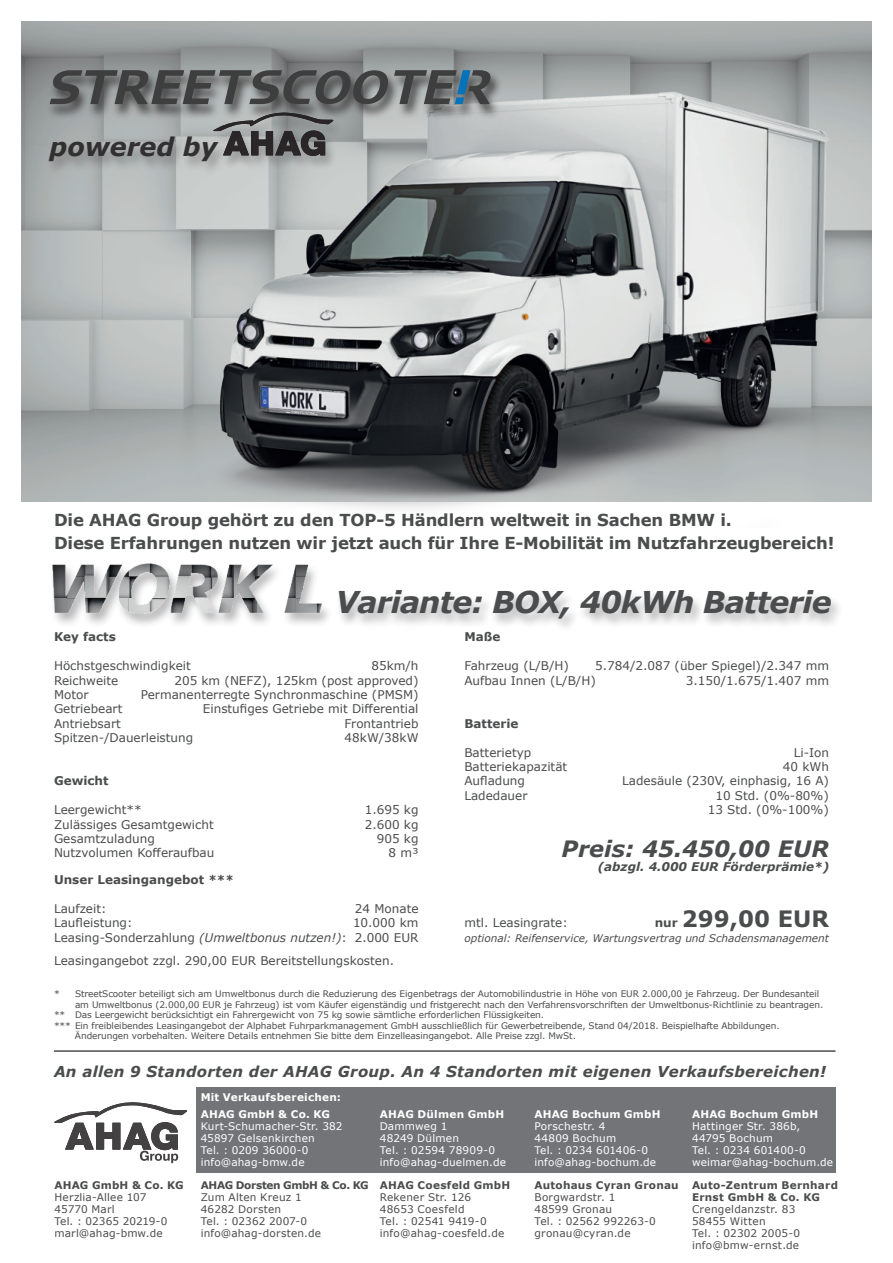
<style>
.page{position:relative;width:893px;height:1263px;background:#fff}
.page>*{position:absolute;margin:0;border:0;box-sizing:border-box;transform-origin:0 0}
.t1{font:italic 700 30px "Verdana";letter-spacing:-.03em;color:#4b4c4d}
.t2{font:italic 700 25.5px "Verdana";color:#312f30}
.t3{font:italic 700 22.5px "Verdana";color:#4b4c4d}
.t4{font:700 22.5px "Verdana";color:#4b4c4d}
.t5{font:700 16.5px/22.5px "Verdana";letter-spacing:-.01em;color:#4b4c4d}
.t6{font:italic 700 15px "Verdana";letter-spacing:.02em;color:#4b4c4d}
.t7{font:12px/14.4px "Verdana";color:#4b4c4d;text-align:right}
.t8{font:700 12px "Verdana";color:#4b4c4d}
.t9{font:italic 700 12px "Verdana";color:#4b4c4d}
.t10{font:10.5px/12px "Verdana";letter-spacing:.02em;color:#4b4c4d}
.t11{font:10.5px/12px "Verdana";letter-spacing:.015em;color:#fff}
.t12{font:700 10.5px/12px "Verdana";letter-spacing:.02em;color:#4b4c4d}
.t13{font:700 10.5px "Verdana";letter-spacing:.02em;color:#fff}
.t14{font:italic 10.5px "Verdana";color:#4b4c4d}
.t15{font:700 10.5px "Verdana";letter-spacing:-.025em;color:#4b4c4d}
.t16{font:9px "Verdana";letter-spacing:-.01em;color:#4b4c4d}
.s1{font-style:italic}
.s2{font-size:12px}
</style>
<div class="page">
<div style="left:196px;top:1087px;width:640px;height:86px;background:#727477"></div>
<img style="left:21px;top:21px;width:851px;height:481px">
<div style="left:335px;top:589px;width:508px;height:44px;background:#231f20;opacity:.32"></div>
<div style="left:46px;top:136px;width:184px;height:40px;background:#231f20;opacity:.32"></div>
<svg style="left:55px;top:1103px;width:132px;height:60px"></svg>
<hr style="left:54px;top:1050px;width:782px;height:2px;background:#4b4c4d">
<img style="left:162px;top:55px;width:710px;height:454px">
<div style="left:47px;top:69px;width:455px;height:50px;background:#231f20;opacity:.75"></div>
<svg style="left:50px;top:70px;width:441px;height:34px;background:#606365"></svg>
<div style="left:49px;top:563px;width:234px;height:65px;background:#231f20;opacity:.32"></div>
<img style="left:52px;top:563px;width:220px;height:50px">
<div style="left:281px;top:564px;width:52px;height:64px;background:#231f20;opacity:.32"></div>
<img style="left:284px;top:564px;width:38px;height:49px">
<h2 class="t2" style="left:50px;top:136px;width:169px">powered by</h2>
<h3 class="t5" style="left:54px;top:510px;width:782px">Die AHAG Group gehört zu den TOP-5 Händlern weltweit in Sachen BMW i.<br>Diese Erfahrungen nutzen wir jetzt auch für Ihre E-Mobilität im Nutzfahrzeugbereich!</h3>
<h1 class="t1" style="left:336px;top:590px;width:498px">Variante: BOX, 40kWh Batterie</h1>
<p class="t8" style="left:54px;top:632px;width:63px">Key facts</p>
<p class="t7" style="left:54px;top:659px;width:138px">Höchstgeschwindigkeit</p>
<p class="t7" style="left:371px;top:659px;width:49px">85km/h</p>
<p class="t7" style="left:54px;top:674px;width:66px">Reichweite</p>
<p class="t7" style="left:174px;top:674px;width:246px">205 km (NEFZ), 125km (post approved)</p>
<p class="t7" style="left:54px;top:688px;width:36px">Motor</p>
<p class="t7" style="left:141px;top:688px;width:279px">Permanenterregte Synchronmaschine (PMSM)</p>
<p class="t7" style="left:54px;top:702px;width:70px">Getriebeart</p>
<p class="t7" style="left:203px;top:702px;width:217px">Einstufiges Getriebe mit Differential</p>
<p class="t7" style="left:54px;top:717px;width:68px">Antriebsart</p>
<p class="t7" style="left:344px;top:717px;width:76px">Frontantrieb</p>
<p class="t7" style="left:54px;top:731px;width:141px">Spitzen-/Dauerleistung</p>
<p class="t7" style="left:345px;top:731px;width:75px">48kW/38kW</p>
<p class="t8" style="left:54px;top:776px;width:56px">Gewicht</p>
<p class="t7" style="left:54px;top:803px;width:89px">Leergewicht**</p>
<p class="t7" style="left:365px;top:803px;width:55px">1.695 kg</p>
<p class="t7" style="left:54px;top:818px;width:161px">Zulässiges Gesamtgewicht</p>
<p class="t7" style="left:365px;top:818px;width:55px">2.600 kg</p>
<p class="t7" style="left:54px;top:832px;width:102px">Gesamtzuladung</p>
<p class="t7" style="left:377px;top:832px;width:43px">905 kg</p>
<p class="t7" style="left:54px;top:846px;width:162px">Nutzvolumen Kofferaufbau</p>
<p class="t7" style="left:388px;top:846px;width:32px">8 m³</p>
<p class="t8" style="left:464px;top:632px;width:37px">Maße</p>
<p class="t7" style="left:464px;top:659px;width:106px">Fahrzeug (L/B/H)</p>
<p class="t7" style="left:464px;top:659px;width:366px;text-align:left;text-indent:131px">5.784/2.087 (über Spiegel)/2.347 mm<br>Aufbau Innen (L/B/H)</p>
<p class="t7" style="left:686px;top:674px;width:145px">3.150/1.675/1.407 mm</p>
<p class="t8" style="left:464px;top:718px;width:56px">Batterie</p>
<p class="t7" style="left:464px;top:746px;width:68px">Batterietyp</p>
<p class="t7" style="left:794px;top:746px;width:37px">Li-Ion</p>
<p class="t7" style="left:464px;top:760px;width:104px">Batteriekapazität</p>
<p class="t7" style="left:783px;top:760px;width:48px">40 kWh</p>
<p class="t7" style="left:464px;top:774px;width:62px">Aufladung</p>
<p class="t7" style="left:622px;top:774px;width:208px">Ladesäule (230V, einphasig, 16 A)</p>
<p class="t7" style="left:464px;top:789px;width:65px">Ladedauer</p>
<p class="t7" style="left:708px;top:789px;width:123px">10 Std. (0%-80%)<br>13 Std. (0%-100%)</p>
<h3 class="t3" style="left:562px;top:840px;width:269px">Preis: 45.450,00 EUR</h3>
<p class="t9" style="left:598px;top:862px;width:233px">(abzgl. 4.000 EUR Förderprämie*)</p>
<p class="t8" style="left:54px;top:875px;width:181px">Unser Leasingangebot ***</p>
<p class="t7" style="left:54px;top:902px;width:54px">Laufzeit:</p>
<p class="t7" style="left:355px;top:902px;width:65px">24 Monate</p>
<p class="t7" style="left:54px;top:915px;width:80px">Laufleistung:</p>
<p class="t7" style="left:54px;top:915px;width:366px">10.000 km<br>Leasing-Sonderzahlung <span class="s1">(Umweltbonus nutzen!)</span>: 2.000 EUR</p>
<p class="t7" style="left:464px;top:917px;width:105px">mtl. Leasingrate:</p>
<h3 class="t4" style="left:655px;top:910px;width:176px"><span class="s2">nur</span> 299,00 EUR</h3>
<p class="t14" style="left:464px;top:934px;width:366px">optional: Reifenservice, Wartungsvertrag und Schadensmanagement</p>
<p class="t7" style="left:54px;top:954px;width:342px">Leasingangebot zzgl. 290,00 EUR Bereitstellungskosten.</p>
<p class="t16" style="left:54px;top:990px;width:767px">* StreetScooter beteiligt sich am Umweltbonus durch die Reduzierung des Eigenbetrags der Automobilindustrie in Höhe von EUR 2.000,00 je Fahrzeug. Der Bundesanteil</p>
<p class="t16" style="left:75px;top:1001px;width:750px">am Umweltbonus (2.000,00 EUR je Fahrzeug) ist vom Käufer eigenständig und fristgerecht nach den Verfahrensvorschriften der Umweltbonus-Richtlinie zu beantragen.</p>
<p class="t16" style="left:54px;top:1011px;width:492px">** Das Leergewicht berücksichtigt ein Fahrergewicht von 75 kg sowie sämtliche erforderlichen Flüssigkeiten.</p>
<p class="t16" style="left:54px;top:1022px;width:727px">*** Ein freibleibendes Leasingangebot der Alphabet Fuhrparkmanagement GmbH ausschließlich für Gewerbetreibende, Stand 04/2018. Beispielhafte Abbildungen.</p>
<p class="t16" style="left:75px;top:1032px;width:502px">Änderungen vorbehalten. Weitere Details entnehmen Sie bitte dem Einzelleasingangebot. Alle Preise zzgl. MwSt.</p>
<p class="t6" style="left:54px;top:1066px;width:774px">An allen 9 Standorten der AHAG Group. An 4 Standorten mit eigenen Verkaufsbereichen!</p>
<p class="t13" style="left:201px;top:1093px;width:142px">Mit Verkaufsbereichen:</p>
<p class="t12" style="left:54px;top:1180px;width:131px">AHAG GmbH &amp; Co. KG</p>
<p class="t10" style="left:54px;top:1192px;width:115px">Herzlia-Allee 107<br>45770 Marl<br>Tel. : 02365 20219-0 marl@ahag-bmw.de</p>
<p class="t13" style="left:201px;top:1110px;width:131px">AHAG GmbH &amp; Co. KG</p>
<p class="t11" style="left:201px;top:1121px;width:143px">Kurt-Schumacher-Str. 382<br>45897 Gelsenkirchen<br>Tel. : 0209 36000-0 info@ahag-bmw.de</p>
<p class="t15" style="left:201px;top:1180px;width:169px">AHAG Dorsten GmbH &amp; Co. KG</p>
<p class="t10" style="left:201px;top:1192px;width:122px">Zum Alten Kreuz 1<br>46282 Dorsten<br>Tel. : 02362 2007-0 info@ahag-dorsten.de</p>
<p class="t13" style="left:380px;top:1110px;width:126px">AHAG Dülmen GmbH</p>
<p class="t11" style="left:380px;top:1121px;width:128px">Dammweg 1<br>48249 Dülmen<br>Tel. : 02594 78909-0 info@ahag-duelmen.de</p>
<p class="t12" style="left:380px;top:1180px;width:132px">AHAG Coesfeld GmbH</p>
<p class="t10" style="left:380px;top:1192px;width:126px">Rekener Str. 126<br>48653 Coesfeld<br>Tel. : 02541 9419-0 info@ahag-coesfeld.de</p>
<p class="t13" style="left:534px;top:1110px;width:128px">AHAG Bochum GmbH</p>
<p class="t11" style="left:534px;top:1121px;width:123px">Porschestr. 4<br>44809 Bochum<br>Tel. : 0234 601406-0 info@ahag-bochum.de</p>
<p class="t12" style="left:534px;top:1180px;width:146px">Autohaus Cyran Gronau</p>
<p class="t10" style="left:534px;top:1192px;width:123px">Borgwardstr. 1<br>48599 Gronau<br>Tel. : 02562 992263-0 gronau@cyran.de</p>
<p class="t13" style="left:692px;top:1110px;width:128px">AHAG Bochum GmbH</p>
<p class="t11" style="left:692px;top:1121px;width:143px">Hattinger Str. 386b,<br>44795 Bochum<br>Tel. : 0234 601400-0 weimar@ahag-bochum.de</p>
<p class="t12" style="left:692px;top:1180px;width:148px">Auto-Zentrum Bernhard<br>Ernst GmbH &amp; Co. KG</p>
<p class="t10" style="left:692px;top:1204px;width:110px">Crengeldanzstr. 83<br>58455 Witten<br>Tel. : 02302 2005-0 info@bmw-ernst.de</p>
</div>
